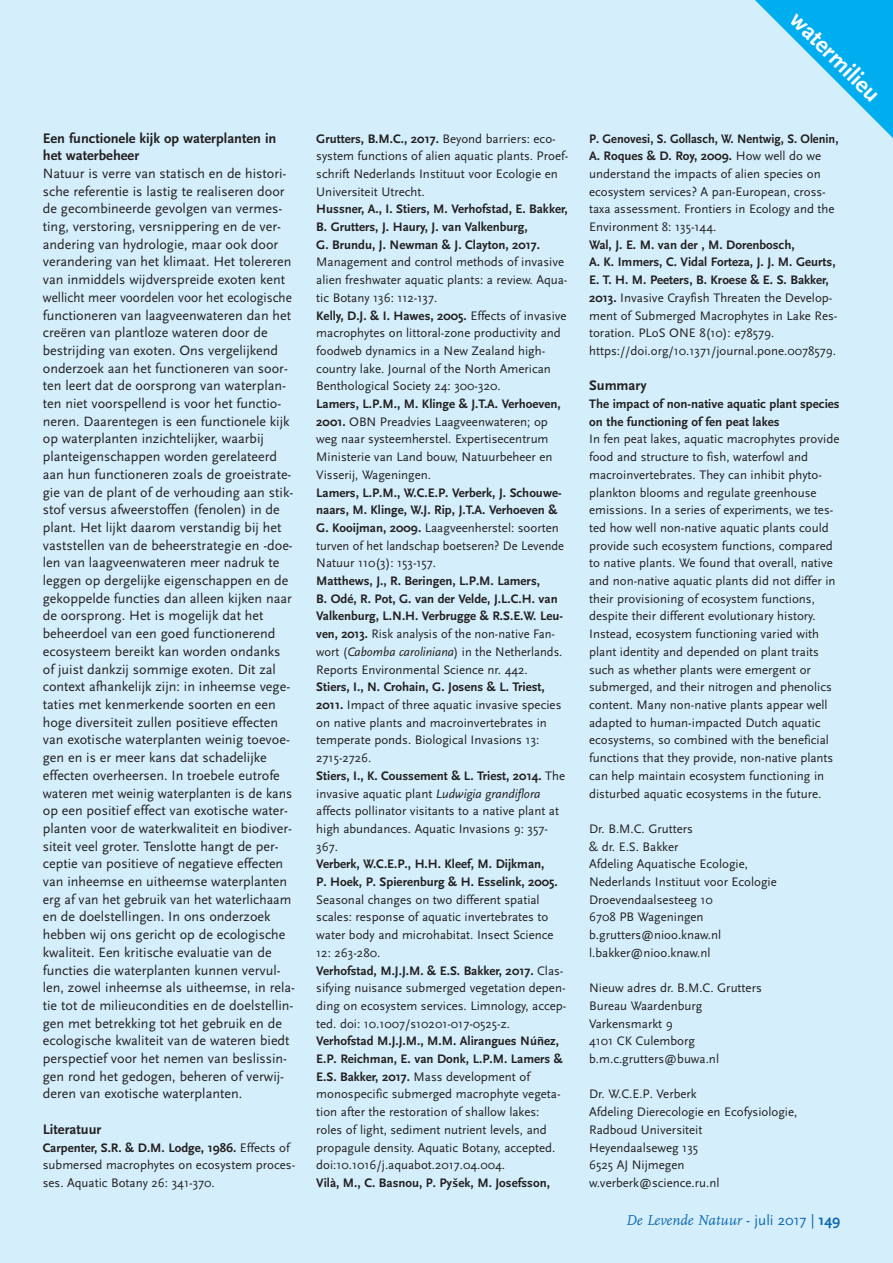
<style>
.page{position:relative;width:893px;height:1263px;background:#d4effb}
.page>*{position:absolute;margin:0;border:0;box-sizing:border-box;transform-origin:0 0}
.t1{font:700 24px "Scala Sans";color:#fff}
.t2{font:italic 15px "FF Scala";color:#0c68b2}
.t3{font:700 14.4px/17.7px "Scala Sans";color:#231f20}
.t4{font:14.1px/17.7px "Scala Sans";color:#231f20}
.t5{font:12.9px/17.7px "Scala Sans";color:#231f20}
.t6{font:700 12.9px/17.7px "Scala Sans";color:#231f20}
.s1{font-weight:700}
.s2{font-weight:400}
.s3{font-weight:400;font-style:italic}
.s4{font-style:italic}
.s5{font-family:"Lucida Grande";font-weight:700;font-size:11.25px}
.s6{font-family:"Scala Sans";font-style:normal}
.s7{font-family:"Scala Sans";font-weight:700;font-style:normal}
</style>
<div class="page">
<svg style="left:755px;top:0;width:138px;height:138px"></svg>
<p class="t3" style="left:43px;top:129px;width:235px">Een functionele kijk op waterplanten in het waterbeheer</p>
<p class="t4" style="left:43px;top:164px;width:254px">Natuur is verre van statisch en de histori&shy;sche referentie is lastig te realiseren door de gecombineerde gevolgen van vermes&shy;ting, verstoring, versnippering en de ver&shy;andering van hydrologie, maar ook door verandering van het klimaat. Het tolereren van inmiddels wijdverspreide exoten kent wellicht meer voordelen voor het ecologische functioneren van laagveenwateren dan het creëren van plantloze wateren door de bestrijding van exoten. Ons vergelijkend onderzoek aan het functioneren van soor&shy;ten leert dat de oorsprong van waterplan&shy;ten niet voorspellend is voor het functio&shy;neren. Daarentegen is een functionele kijk op waterplanten inzichtelijker, waarbij planteigenschappen worden gerelateerd aan hun functioneren zoals de groeistrate&shy;gie van de plant of de verhouding aan stik&shy;stof versus afweerstoffen (fenolen) in de plant. Het lijkt daarom verstandig bij het vaststellen van de beheerstrategie en -doe&shy;len van laagveenwateren meer nadruk te leggen op dergelijke eigenschappen en de gekoppelde functies dan alleen kijken naar de oorsprong. Het is mogelijk dat het beheerdoel van een goed functionerend ecosysteem bereikt kan worden ondanks of juist dankzij sommige exoten. Dit zal context afhankelijk zijn: in inheemse vege&shy;taties met kenmerkende soorten en een hoge diversiteit zullen positieve effecten van exotische waterplanten weinig toevoe&shy;gen en is er meer kans dat schadelijke effecten overheersen. In troebele eutrofe wateren met weinig waterplanten is de kans op een positief effect van exotische water&shy;planten voor de waterkwaliteit en biodiver&shy;siteit veel groter. Tenslotte hangt de per&shy;ceptie van positieve of negatieve effecten van inheemse en uitheemse waterplanten erg af van het gebruik van het waterlichaam en de doelstellingen. In ons onderzoek hebben wij ons gericht op de ecologische kwaliteit. Een kritische evaluatie van de functies die waterplanten kunnen vervul&shy;len, zowel inheemse als uitheemse, in rela&shy;tie tot de milieucondities en de doelstellin&shy;gen met betrekking tot het gebruik en de ecologische kwaliteit van de wateren biedt perspectief voor het nemen van beslissin&shy;gen rond het gedogen, beheren of verwij&shy;deren van exotische waterplanten.</p>
<p class="t3" style="left:43px;top:1120px;width:60px">Literatuur</p>
<p class="t5" style="left:43px;top:1138px;width:254px"><span class="s1">Carpenter, S.R. &amp; D.M. Lodge, 1986.</span> Effects of submersed macrophytes on ecosystem proces&shy;ses. Aquatic Botany 26: 341-370.</p>
<p class="t5" style="left:316px;top:129px;width:253px"><span class="s1">Grutters, B.M.C., 2017.</span> Beyond barriers: eco&shy;system functions of alien aquatic plants. Proef&shy;schrift Nederlands Instituut voor Ecologie en Universiteit Utrecht.</p>
<p class="t6" style="left:316px;top:200px;width:253px">Hussner, A., I. Stiers, M. Verhofstad, E. Bakker,<br>B. Grutters, J. Haury, J. van Valkenburg,<br>G. Brundu, J. Newman &amp; J. Clayton, 2017.</p>
<p class="t5" style="left:316px;top:253px;width:253px">Management and control methods of invasive alien freshwater aquatic plants: a review. Aqua&shy;tic Botany 136: 112-137.<br><span class="s1">Kelly, D.J. &amp; I. Hawes, 2005.</span> Effects of invasive macrophytes on littoral-zone productivity and foodweb dynamics in a New Zealand high&shy;country lake. Journal of the North American Benthological Society 24: 300-320.</p>
<p class="t5" style="left:316px;top:395px;width:246px"><span class="s1">Lamers, L.P.M., M. Klinge &amp; J.T.A. Verhoeven, 2001.</span> OBN Preadvies Laagveenwateren; op weg naar systeemherstel. Expertisecentrum Ministerie van Land bouw, Natuurbeheer en Visserij, Wageningen.</p>
<p class="t6" style="left:316px;top:483px;width:249px">Lamers, L.P.M., W.C.E.P. Verberk, J. Schouwe&shy;naars, M. Klinge, W.J. Rip, J.T.A. Verhoeven &amp; G. Kooijman, 2009. <span class="s2">Laagveenherstel: soorten turven of het landschap boetseren? De Levende Natuur 110(3): 153-157.</span></p>
<p class="t6" style="left:316px;top:572px;width:248px">Matthews, J., R. Beringen, L.P.M. Lamers,<br>B. Odé, R. Pot, G. van der Velde, J.L.C.H. van Valkenburg, L.N.H. Verbrugge &amp; R.S.E.W. Leu&shy;ven, 2013. <span class="s2">Risk analysis of the non-native Fan&shy;wort (</span><span class="s3">Cabomba caroliniana</span><span class="s2">) in the Netherlands.<br>Reports Environmental Science nr. 442.</span></p>
<p class="t5" style="left:316px;top:678px;width:250px"><span class="s1">Stiers, I., N. Crohain, G. Josens &amp; L. Triest, 2011.</span> Impact of three aquatic invasive species on native plants and macroinvertebrates in temperate ponds. Biological Invasions 13:<br>2715-2726.<br><span class="s1">Stiers, I., K. Coussement &amp; L. Triest, 2014.</span> The invasive aquatic plant <span class="s4">Ludwigia grandiflora </span>affects pollinator visitants to a native plant at high abundances. Aquatic Invasions 9: 357- 367.</p>
<p class="t6" style="left:316px;top:855px;width:243px">Verberk, W.C.E.P., H.H. Kleef, M. Dijkman,<br>P. Hoek, P. Spierenburg &amp; H. Esselink, 2005.</p>
<p class="t5" style="left:316px;top:890px;width:252px">Seasonal changes on two different spatial scales: response of aquatic invertebrates to water body and microhabitat. Insect Science 12: 263-280.<br><span class="s1">Verhofstad, M.J.J.M. &amp; E.S. Bakker, 2017.</span> Clas&shy;sifying nuisance submerged vegetation depen&shy;ding on ecosystem services. Limnology, accep&shy;ted. doi: 10.1007/s10201-017-0525-z.</p>
<p class="t5" style="left:316px;top:1032px;width:248px"><span class="s1">Verhofstad M.J.J.M., M.M. Alirangues Núñez, E.P. Reichman, E. van Donk, L.P.M. Lamers &amp; E.S. Bakker, 2017.</span> Mass development of monospecific submerged macrophyte vegeta&shy;tion after the restoration of shallow lakes: roles of light, sediment nutrient levels, and propagule density. Aquatic Botany, accepted. doi:10.1016/j.aquabot.2017.04.004.<br><span class="s1">Vilà, M., C. Basnou, P. Py</span><span class="s5">š</span><span class="s1">ek, M. Josefsson,</span></p>
<h1 class="t1" style="left:804px;top:5px;width:118px;rotate:45deg">watermilieu</h1>
<p class="t5" style="left:589px;top:129px;width:251px"><span class="s1">P. Genovesi, S. Gollasch, W. Nentwig, S. Olenin, A. Roques &amp; D. Roy, 2009.</span> How well do we understand the impacts of alien species on ecosystem services? A pan-European, cross&shy;taxa assessment. Frontiers in Ecology and the Environment 8: 135-144.</p>
<p class="t5" style="left:589px;top:235px;width:250px"><span class="s1">Wal, J. E. M. van der , M. Dorenbosch,<br>A. K. Immers, C. Vidal Forteza, J. J. M. Geurts, E. T. H. M. Peeters, B. Kroese &amp; E. S. Bakker, 2013.</span> Invasive Crayfish Threaten the Develop&shy;ment of Submerged Macrophytes in Lake Res&shy;toration. PLoS ONE 8(10): e78579. https://doi.org/10.1371/journal.pone.0078579.</p>
<p class="t3" style="left:589px;top:376px;width:59px">Summary</p>
<p class="t6" style="left:589px;top:395px;width:252px">The impact of non-native aquatic plant species on the functioning of fen peat lakes</p>
<p class="t5" style="left:589px;top:430px;width:252px">In fen peat lakes, aquatic macrophytes provide food and structure to fish, waterfowl and macroinvertebrates. They can inhibit phyto&shy;plankton blooms and regulate greenhouse emissions. In a series of experiments, we tes&shy;ted how well non-native aquatic plants could provide such ecosystem functions, compared to native plants. We found that overall, native and non-native aquatic plants did not differ in their provisioning of ecosystem functions, despite their different evolutionary history.<br>Instead, ecosystem functioning varied with plant identity and depended on plant traits such as whether plants were emergent or submerged, and their nitrogen and phenolics content. Many non-native plants appear well adapted to human-impacted Dutch aquatic ecosystems, so combined with the beneficial functions that they provide, non-native plants can help maintain ecosystem functioning in disturbed aquatic ecosystems in the future.</p>
<p class="t5" style="left:589px;top:820px;width:189px">Dr. B.M.C. Grutters<br>&amp; dr. E.S. Bakker<br>Afdeling Aquatische Ecologie,<br>Nederlands Instituut voor Ecologie<br>Droevendaalsesteeg 10<br>6708 PB Wageningen b.grutters@nioo.knaw.nl l.bakker@nioo.knaw.nl</p>
<p class="t5" style="left:589px;top:979px;width:174px">Nieuw adres dr. B.M.C. Grutters<br>Bureau Waardenburg<br>Varkensmarkt 9<br>4101 CK Culemborg b.m.c.grutters@buwa.nl</p>
<p class="t5" style="left:589px;top:1085px;width:210px">Dr. W.C.E.P. Verberk<br>Afdeling Dierecologie en Ecofysiologie,<br>Radboud Universiteit<br>Heyendaalseweg 135<br>6525 AJ Nijmegen w.verberk@science.ru.nl</p>
<p class="t2" style="left:626px;top:1211px;width:216px">De Levende Natuur <span class="s6">- juli 2017 |</span> <span class="s7">149</span></p>
</div>
